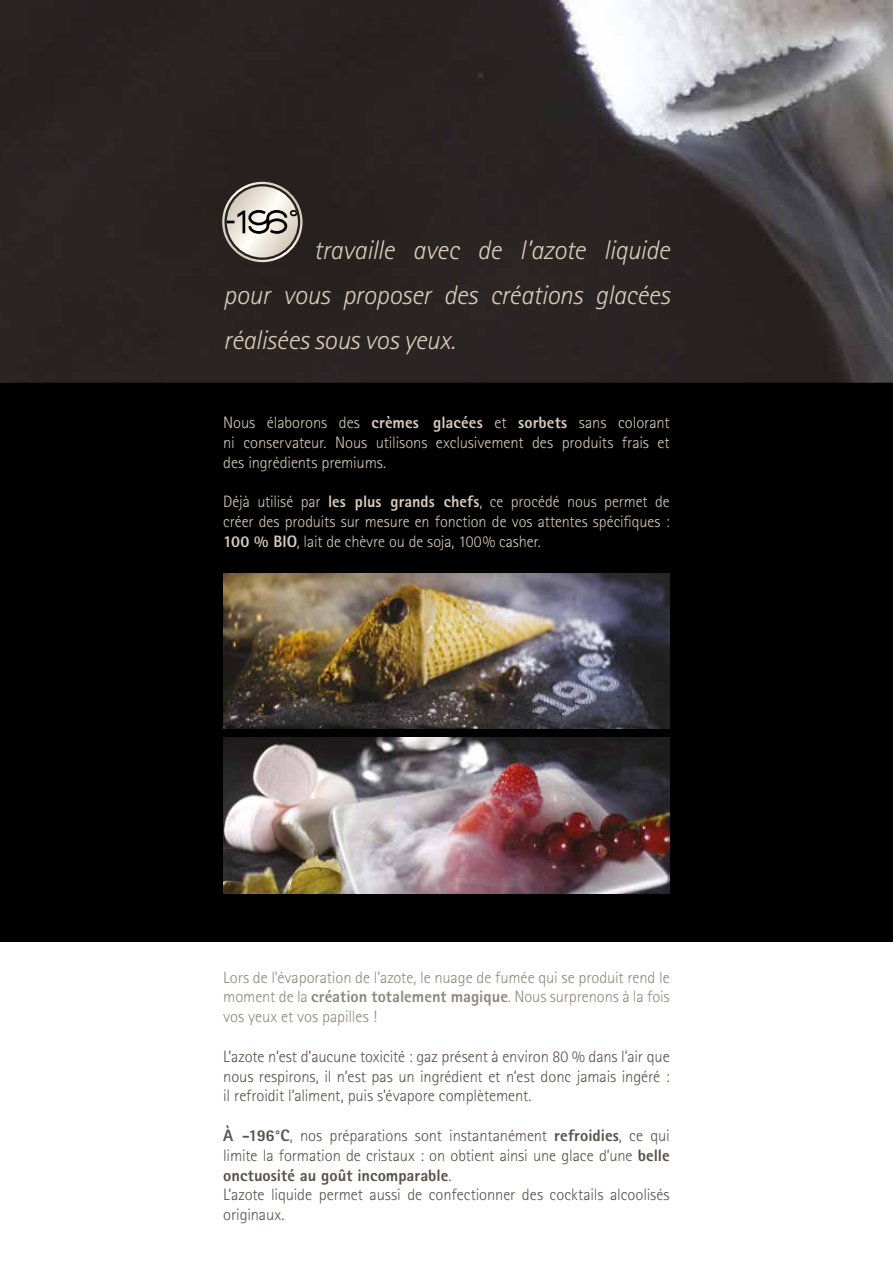
<style>
.page{position:relative;width:893px;height:1263px;background:#fff}
.page>*{position:absolute;margin:0;border:0;box-sizing:border-box;transform-origin:0 0}
.t1{font:italic 300 27px/45px "Rotis Sans Serif";letter-spacing:-.01em;color:#dacbb9;text-align:justify}
.t2{font:300 16.5px/19.8px "Rotis Sans Serif";letter-spacing:-.005em;color:#565048;text-align:justify}
.t3{font:300 16.5px/19.8px "Rotis Sans Serif";letter-spacing:-.005em;color:#dacbb9;text-align:justify}
.t4{font:300 16.5px/19.8px "Rotis Sans Serif";letter-spacing:-.005em;color:#90877b;text-align:justify}
.s1{font-weight:800}
</style>
<div class="page">
<div style="left:0;top:358px;width:893px;height:584px;background:#000"></div>
<img style="left:0;top:0;width:893px;height:383px">
<img style="left:223px;top:573px;width:447px;height:156px">
<img style="left:223px;top:738px;width:447px;height:155px">
<svg style="left:222px;top:182px;width:81px;height:80px;background:#9d9890"></svg>
<h1 class="t1" style="left:223px;top:228px;width:448px;text-indent:90px">travaille avec de l’azote liquide pour vous proposer des créations glacées réalisées sous vos yeux.</h1>
<p class="t3" style="left:223px;top:413px;width:448px">Nous élaborons des <span class="s1">crèmes glacées</span> et <span class="s1">sorbets</span> sans colorant ni conservateur. Nous utilisons exclusivement des produits frais et des ingrédients premiums.</p>
<p class="t3" style="left:223px;top:492px;width:448px">Déjà utilisé par <span class="s1">les plus grands chefs</span>, ce procédé nous permet de créer des produits sur mesure en fonction de vos attentes spécifiques :<br><span class="s1">100 % BIO</span>, lait de chèvre ou de soja, 100% casher.</p>
<p class="t4" style="left:223px;top:967px;width:448px">Lors de l’évaporation de l’azote, le nuage de fumée qui se produit rend le moment de la <span class="s1">création totalement magique</span>. Nous surprenons à la fois vos yeux et vos papilles !</p>
<p class="t2" style="left:223px;top:1046px;width:448px">L’azote n’est d’aucune toxicité : gaz présent à environ 80 % dans l’air que nous respirons, il n’est pas un ingrédient et n’est donc jamais ingéré : il refroidit l’aliment, puis s’évapore complètement.</p>
<p class="t2" style="left:223px;top:1125px;width:448px;text-align:left"><span class="s1">À -196°C</span>, nos préparations sont instantanément <span class="s1">refroidies</span>, ce qui limite la formation de cristaux : on obtient ainsi une glace d’une <span class="s1">belle onctuosité au goût incomparable</span>.<br>L’azote liquide permet aussi de confectionner des cocktails alcoolisés originaux.</p>
</div>
